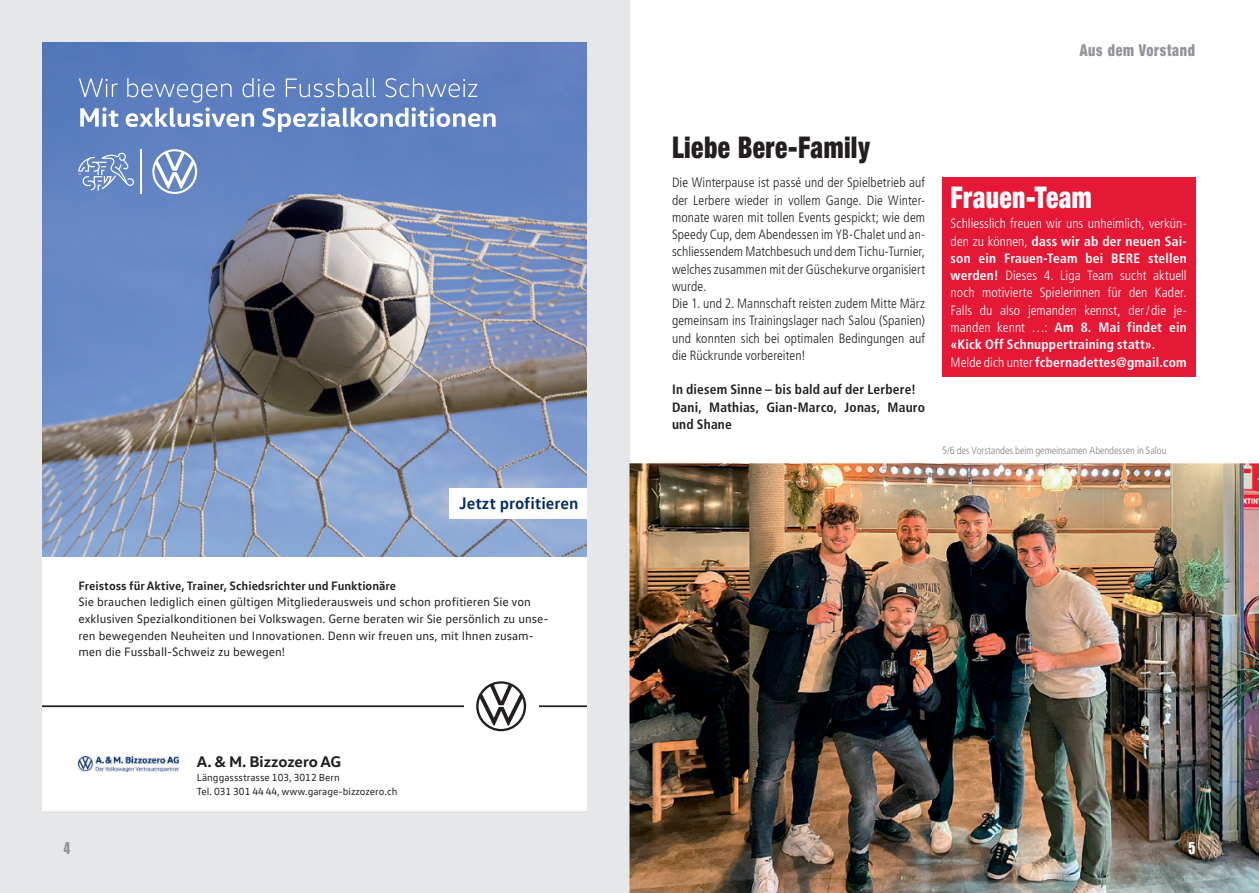
<style>
.page{position:relative;width:1259px;height:893px;background:#fff}
.page>*{position:absolute;margin:0;border:0;box-sizing:border-box;transform-origin:0 0}
.t1{font:900 condensed 30px "Helvetica Neue";letter-spacing:.02em;color:#231f20;scale:.85 1}
.t2{font:900 condensed 30px "Helvetica Neue";letter-spacing:.015em;color:#fff;scale:.85 1}
.t3{font:700 16.95px "VW Text";color:#002d62}
.t4{font:900 condensed 16.5px "Helvetica Neue";letter-spacing:.05em;color:#939598;scale:.85 1}
.t5{font:700 15.6px "VW Head";letter-spacing:-.005em;color:#231f20}
.t6{font:15px "Impact";color:#fff;scale:.85 1}
.t7{font:15px "Impact";color:#939598;scale:.85 1}
.t8{font:300 condensed 13.5px/17.2px "Frutiger";letter-spacing:.005em;color:#231f20}
.t9{font:300 condensed 13.5px/17.2px "Frutiger";letter-spacing:.005em;color:#fff}
.t10{font:700 condensed 13.5px/17.2px "Frutiger";letter-spacing:.015em;color:#231f20}
.t11{font:12.45px/16.6px "VW Text";color:#231f20}
.t12{font:700 12.45px "VW Text";color:#231f20}
.t13{font:10.5px/13.8px "VW Text";color:#231f20}
.t14{font:300 condensed 10.5px "Frutiger";letter-spacing:-.01em;color:#808285}
.s1{font-weight:700}
</style>
<div class="page">
<div style="left:0;top:0;width:629px;height:893px;background:#e6e7e9"></div>
<svg style="left:43px;top:43px;width:544px;height:768px;background:#a4b1ca"></svg>
<img style="left:629px;top:463px;width:630px;height:430px">
<div style="left:942px;top:178px;width:253px;height:199px;background:#e51836"></div>
<img style="left:1181px;top:834px;width:21px;height:27px">
<p class="t3" style="left:459px;top:492px;width:121px">Jetzt profitieren</p>
<p class="t12" style="left:78px;top:577px;width:319px">Freistoss für Aktive, Trainer, Schiedsrichter und Funktionäre</p>
<p class="t11" style="left:78px;top:593px;width:472px">Sie brauchen lediglich einen gültigen Mitgliederausweis und schon profitieren Sie von exklusiven Spezialkonditionen bei Volkswagen. Gerne beraten wir Sie persönlich zu unse&shy;ren bewegenden Neuheiten und Innovationen. Denn wir freuen uns, mit Ihnen zusam&shy;men die Fussball-Schweiz zu bewegen!</p>
<p class="t7" style="left:64px;top:836px;width:9px">4</p>
<p class="t5" style="left:197px;top:752px;width:146px">A. &amp; M. Bizzozero AG</p>
<p class="t13" style="left:197px;top:770px;width:202px">Länggassstrasse 103, 3012 Bern<br>Tel. 031 301 44 44, www.garage-bizzozero.ch</p>
<p class="t4" style="left:1079px;top:40px;width:137px">Aus dem Vorstand</p>
<h1 class="t1" style="left:672px;top:129px;width:234px">Liebe Bere-Family</h1>
<p class="t8" style="left:672px;top:174px;width:255px">Die Winterpause ist passé und der Spielbetrieb auf der Lerbere wieder in vollem Gange. Die Winter&shy;monate waren mit tollen Events gespickt; wie dem Speedy Cup, dem Abendessen im YB-Chalet und an&shy;schliessendem Matchbesuch und dem Tichu-Turnier, welches zusammen mit der Güschekurve organisiert wurde.<br>Die 1. und 2. Mannschaft reisten zudem Mitte März gemeinsam ins Trainingslager nach Salou (Spanien) und konnten sich bei optimalen Bedingungen auf die Rückrunde vorbereiten!</p>
<p class="t10" style="left:672px;top:381px;width:254px">In diesem Sinne – bis bald auf der Lerbere!<br>Dani, Mathias, Gian-Marco, Jonas, Mauro und Shane</p>
<h1 class="t2" style="left:950px;top:178px;width:168px">Frauen-Team</h1>
<p class="t9" style="left:950px;top:215px;width:238px">Schliesslich freuen wir uns unheimlich, verkün&shy;den zu können, <span class="s1">dass wir ab der neuen Sai&shy;son ein Frauen-Team bei BERE stellen werden!</span> Dieses 4. Liga Team sucht aktuell noch motivierte Spielerinnen für den Kader.<br>Falls du also jemanden kennst, der / die je&shy;manden kennt …: <span class="s1">Am 8. Mai findet ein «Kick Off Schnuppertraining statt».<br></span>Melde dich unter <span class="s1">fcbernadettes@gmail.com</span></p>
<p class="t14" style="left:942px;top:445px;width:226px">5/6 des Vorstandes beim gemeinsamen Abendessen in Salou</p>
<p class="t6" style="left:1188px;top:836px;width:10px">5</p>
</div>
